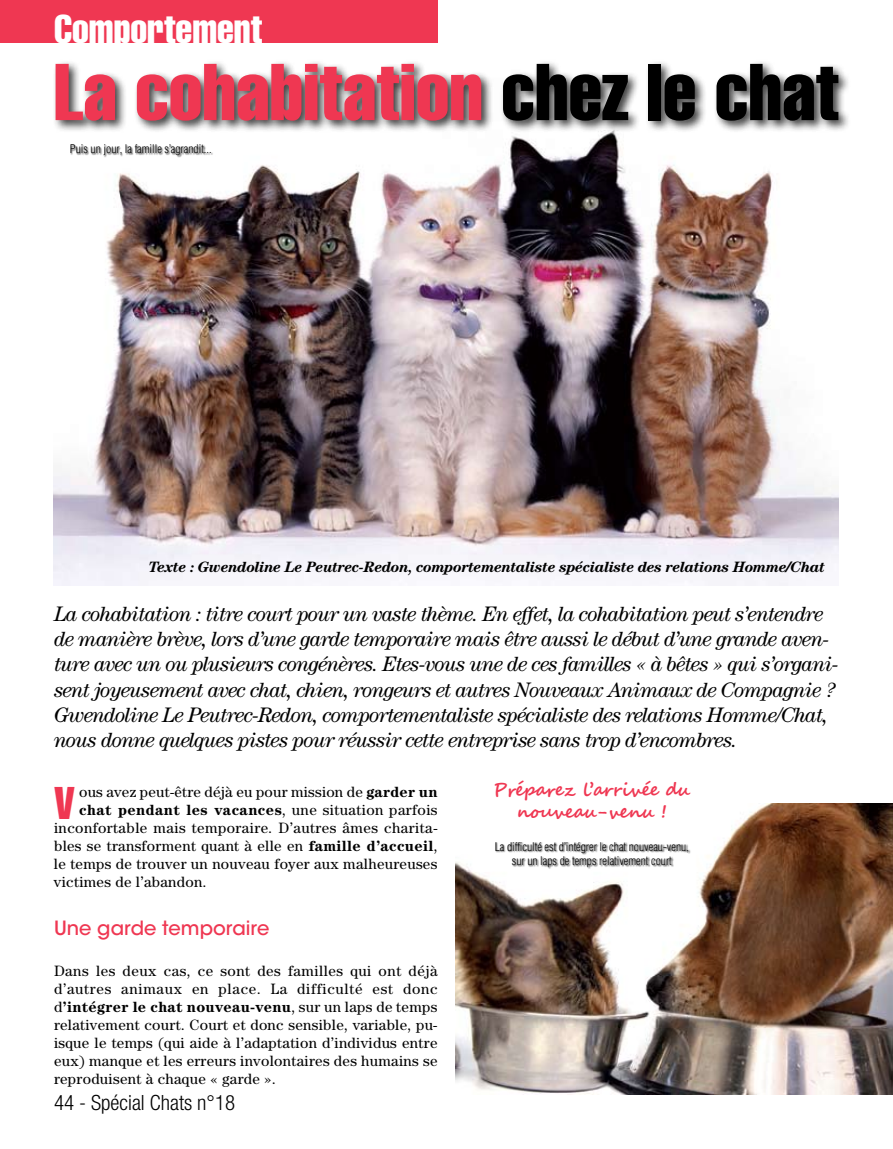
<style>
.page{position:relative;width:893px;height:1149px;background:#fff}
.page>*{position:absolute;margin:0;border:0;box-sizing:border-box;transform-origin:0 0}
.t1{font:78.9px "Helvetica LT Std Comp";color:#ef3752}
.t2{font:45px "Helvetica LT Std Comp";color:#ef3752}
.t3{font:39.3px "Helvetica LT Std Comp";color:#fff}
.t4{font:italic 21px/25.2px "Century Std";letter-spacing:-.04em;color:#000}
.t5{font:300 condensed 21px "Helvetica Neue LT Pro";color:#000}
.t6{font:500 19.5px "ITC Avant Garde Std";color:#ef3752}
.t7{font:700 18px/21.6px "Segoe Script";letter-spacing:-.02em;color:#ef3752;text-align:center}
.t8{font:15px/18px "Century Std";letter-spacing:.02em;color:#000;text-align:justify}
.t9{font:italic 700 15px "Century Std";letter-spacing:-.025em;color:#000}
.t10{font:700 15px "Century Std";letter-spacing:.03em;color:#000}
.t11{font:300 condensed 11.7px/14px "Helvetica LT Std";color:#000;text-align:center}
.s1{color:#000}
.s2{font-weight:700}
.s3{font-weight:400}
</style>
<div class="page">
<img style="left:54px;top:181px;width:784px;height:404px">
<div style="left:0;top:0;width:437px;height:43px;background:#ef3752"></div>
<div style="left:52px;top:60px;width:841px;height:121px;background:#000;opacity:.75"></div>
<div style="left:70px;top:145px;width:162px;height:21px;background:#000;opacity:.75"></div>
<img style="left:455px;top:803px;width:438px;height:291px">
<div style="left:495px;top:841px;width:216px;height:37px;background:#000;opacity:.75"></div>
<h3 class="t3" style="left:54px;top:4px;width:210px">Comportement</h3>
<h1 class="t1" style="left:54px;top:42px;width:786px">La cohabitation <span class="s1">chez le chat</span></h1>
<p class="t11" style="left:70px;top:142px;width:143px">Puis un jour, la famille s’agrandit...</p>
<p class="t9" style="left:149px;top:558px;width:678px">Texte : Gwendoline Le Peutrec-Redon, comportementaliste spécialiste des relations Homme/Chat</p>
<p class="t4" style="left:54px;top:600px;width:786px">La cohabitation : titre court pour un vaste thème. En effet, la cohabitation peut s’entendre de manière brève, lors d’une garde temporaire mais être aussi le début d’une grande aven&shy;ture avec un ou plusieurs congénères. Etes-vous une de ces familles « à bêtes » qui s’organi&shy;sent joyeusement avec chat, chien, rongeurs et autres Nouveaux Animaux de Compagnie ?<br>Gwendoline Le Peutrec-Redon, comportementaliste spécialiste des relations Homme/Chat, nous donne quelques pistes pour réussir cette entreprise sans trop d’encombres.</p>
<h2 class="t2" style="left:54px;top:774px;width:22px">V</h2>
<p class="t7" style="left:493px;top:779px;width:199px">Préparez l’arrivée du nouveau-venu !</p>
<p class="t11" style="left:495px;top:839px;width:196px">La difficulté est d’intégrer le chat nouveau-venu, sur un laps de temps relativement court</p>
<p class="t8" style="left:79px;top:782px;width:360px">ous avez peut-être déjà eu pour mission de <span class="s2">garder un</span></p>
<p class="t10" style="left:79px;top:800px;width:360px">chat pendant les vacances<span class="s3">, une situation parfois</span></p>
<p class="t8" style="left:54px;top:818px;width:385px">inconfortable mais temporaire. D’autres âmes charita-</p>
<p class="t8" style="left:54px;top:836px;width:385px">bles se transforment quant à elle en <span class="s2">famille d’accueil</span>,</p>
<p class="t8" style="left:54px;top:854px;width:385px">le temps de trouver un nouveau foyer aux malheureuses</p>
<p class="t8" style="left:54px;top:872px;width:154px">victimes de l’abandon.</p>
<h3 class="t6" style="left:54px;top:915px;width:217px">Une garde temporaire</h3>
<p class="t8" style="left:54px;top:960px;width:385px">Dans les deux cas, ce sont des familles qui ont déjà d’autres animaux en place. La difficulté est donc d<span class="s2">’intégrer le chat nouveau-venu</span>, sur un laps de temps relativement court. Court et donc sensible, variable, pu&shy;isque le temps (qui aide à l’adaptation d’individus entre eux) manque et les erreurs involontaires des humains se reproduisent à chaque « garde ».</p>
<h3 class="t5" style="left:54px;top:1090px;width:183px">44 - Spécial Chats n°18</h3>
</div>
